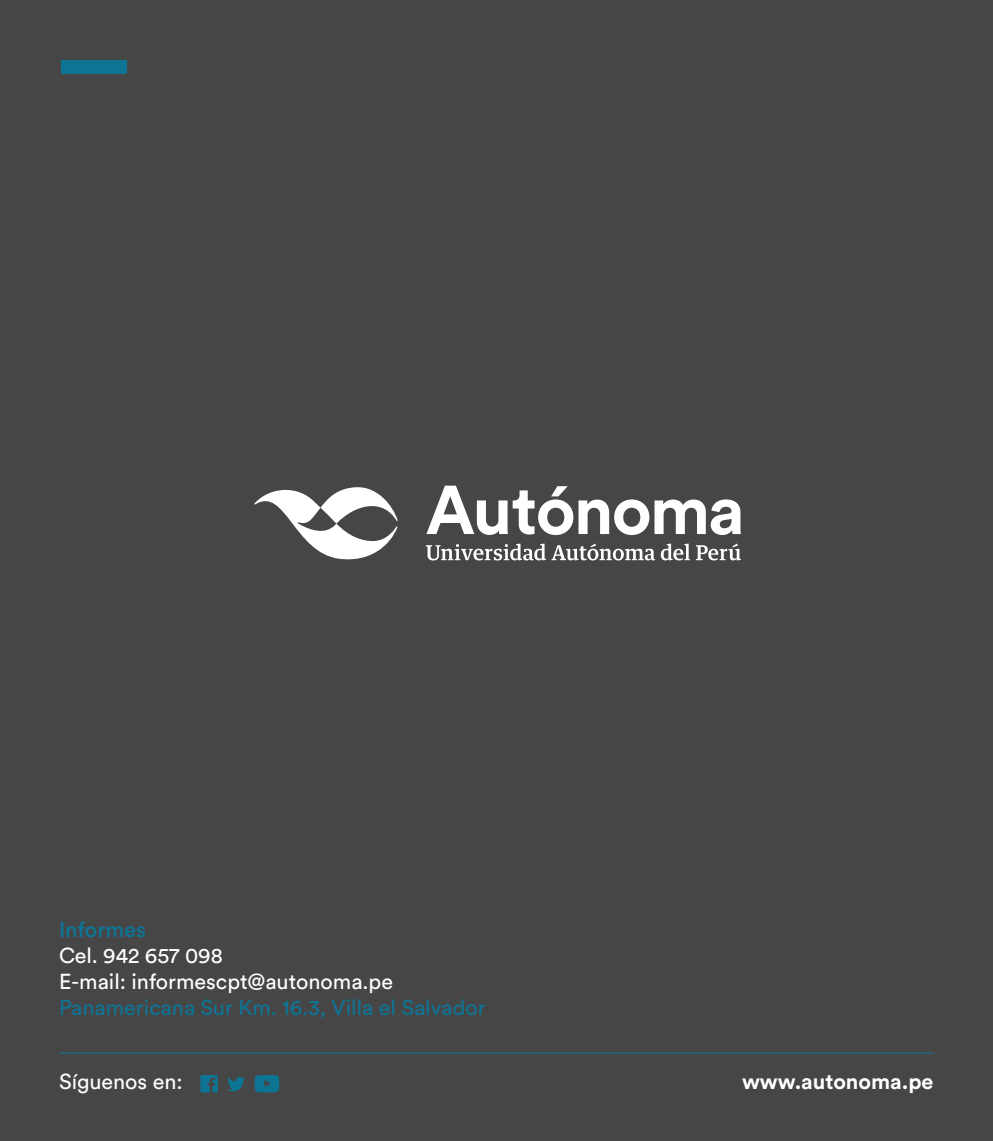
<style>
.page{position:relative;width:993px;height:1141px;background:#fff}
.page>*{position:absolute;margin:0;border:0;box-sizing:border-box;transform-origin:0 0}
.t1{font:21.53px/25.9px "Circular Std";color:#fff}
.t2{font:21.53px "Circular Std";color:#0e7494}
.t3{font:700 21.53px "Circular Std";color:#fff}
.t4{font:500 21.53px "Circular Std";color:#0e7494}
</style>
<div class="page">
<div style="left:0;top:0;width:992px;height:1141px;background:#474647"></div>
<div style="left:61px;top:60px;width:65px;height:14px;background:#0e7494"></div>
<svg style="left:254px;top:487px;width:143px;height:73px"></svg>
<svg style="left:425px;top:544px;width:315px;height:16px"></svg>
<svg style="left:426px;top:486px;width:314px;height:49px"></svg>
<svg style="left:200px;top:1075px;width:18px;height:17px"></svg>
<svg style="left:228px;top:1077px;width:17px;height:14px"></svg>
<svg style="left:254px;top:1075px;width:25px;height:17px"></svg>
<hr style="left:59px;top:1052px;width:874px;height:1px;background:#117595">
<hr style="left:0;top:841px;width:1px;height:296px;background:#0a6283">
<p class="t4" style="left:59px;top:916px;width:88px">Informes</p>
<p class="t1" style="left:59px;top:942px;width:335px">Cel. 942 657 098<br>E-mail: informescpt@autonoma.pe</p>
<p class="t2" style="left:59px;top:994px;width:428px">Panamericana Sur Km. 16.3, Villa el Salvador</p>
<p class="t1" style="left:59px;top:1068px;width:125px">Síguenos en:</p>
<p class="t3" style="left:741px;top:1067px;width:193px">www.autonoma.pe</p>
</div>
